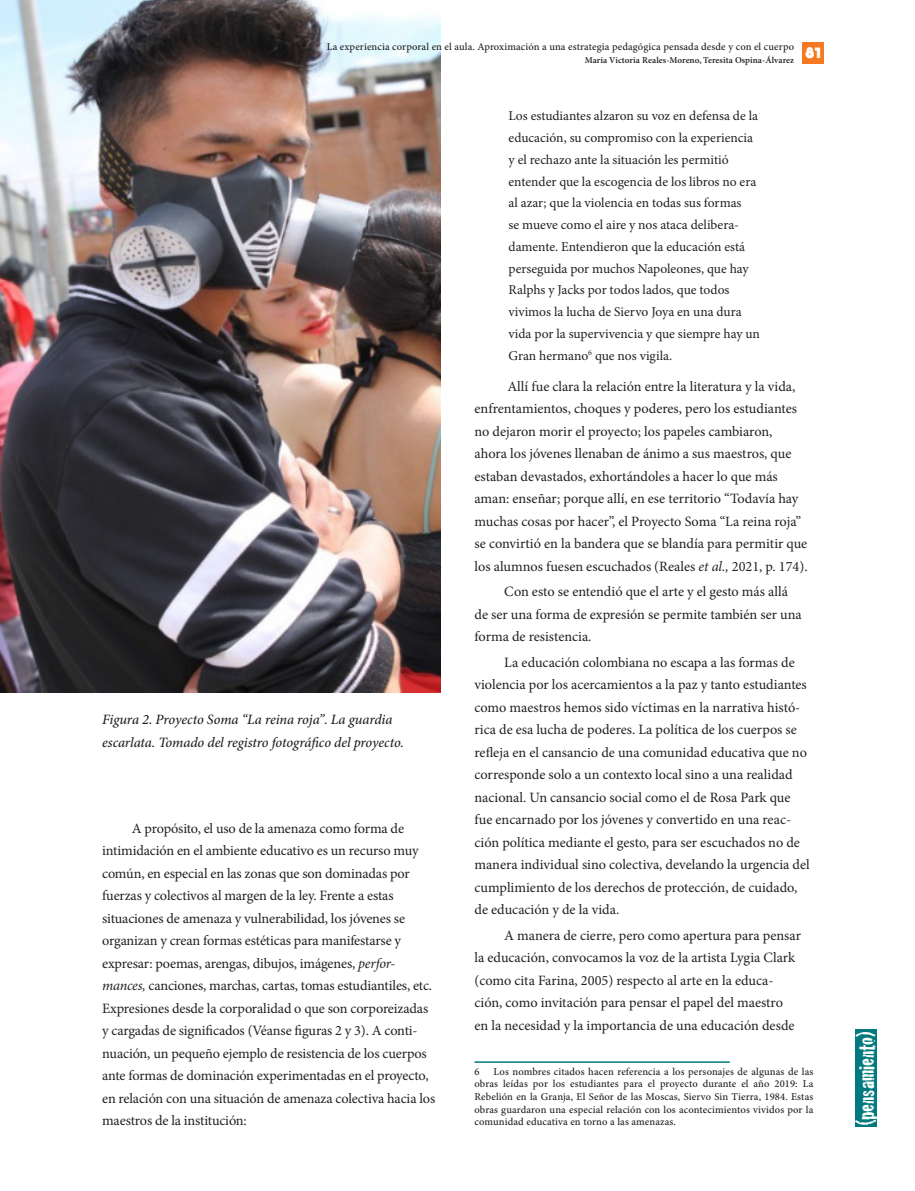
<style>
.page{position:relative;width:915px;height:1191px;background:#fff}
.page>*{position:absolute;margin:0;border:0;box-sizing:border-box;transform-origin:0 0}
.t1{font:22.5px "Cracked";color:#fff}
.t2{font:800 15px "DOCK11";color:#fff}
.texto_corrido{font:14.25px/22.5px "Minion Pro";letter-spacing:-.005em;color:#231f20}
.tit_grafi{font:italic 500 14.25px/22.5px "Minion Pro";letter-spacing:-.01em;color:#231f20}
.cita_indent{font:13.5px/21.8px "Minion Pro";color:#231f20}
.pie_de_pagina_1{font:500 10.5px/12.6px "Minion Pro";letter-spacing:.01em;color:#231f20;text-align:justify}
.t3{font:600 9px "Minion Pro";letter-spacing:.005em;color:#231f20}
.s1{font-style:italic}
</style>
<div class="page">
<img style="left:0;top:0;width:440px;height:692px">
<hr style="left:474px;top:1061px;width:255px;height:1px;background:#007a7f">
<div style="left:855px;top:1029px;width:21px;height:98px;background:#007a7f"></div>
<div style="left:802px;top:42px;width:21px;height:21px;background:#f47921"></div>
<p class="pie_de_pagina_1" style="left:326px;top:41px;width:469px">La experiencia corporal en el aula. Aproximación a una estrategia pedagógica pensada desde y con el cuerpo</p>
<p class="t2" style="left:805px;top:46px;width:16px">81</p>
<p class="t3" style="left:584px;top:55px;width:211px">María Victoria Reales-Moreno, Teresita Ospina-Álvarez</p>
<p class="tit_grafi" style="left:102px;top:708px;width:303px">Figura 2. Proyecto Soma “La reina roja”. La guardia escarlata. Tomado del registro fotográfico del proyecto.</p>
<p class="texto_corrido" style="left:102px;top:817px;width:334px;text-indent:30px">A propósito, el uso de la amenaza como forma de intimidación en el ambiente educativo es un recurso muy común, en especial en las zonas que son dominadas por fuerzas y colectivos al margen de la ley. Frente a estas situaciones de amenaza y vulnerabilidad, los jóvenes se organizan y crean formas estéticas para manifestarse y expresar: poemas, arengas, dibujos, imágenes, <span class="s1">perfor&shy;mances,</span> canciones, marchas, cartas, tomas estudiantiles, etc.<br>Expresiones desde la corporalidad o que son corporeizadas y cargadas de significados (Véanse figuras 2 y 3). A conti&shy;nuación, un pequeño ejemplo de resistencia de los cuerpos ante formas de dominación experimentadas en el proyecto, en relación con una situación de amenaza colectiva hacia los maestros de la institución:</p>
<p class="cita_indent" style="left:508px;top:105px;width:253px">Los estudiantes alzaron su voz en defensa de la educación, su compromiso con la experiencia y el rechazo ante la situación les permitió entender que la escogencia de los libros no era al azar; que la violencia en todas sus formas<br>se mueve como el aire y nos ataca delibera&shy;damente. Entendieron que la educación está perseguida por muchos Napoleones, que hay Ralphs y Jacks por todos lados, que todos vivimos la lucha de Siervo Joya en una dura vida por la supervivencia y que siempre hay un Gran hermano<sup>6</sup> que nos vigila.</p>
<p class="texto_corrido" style="left:474px;top:375px;width:334px;text-indent:33px">Allí fue clara la relación entre la literatura y la vida, enfrentamientos, choques y poderes, pero los estudiantes no dejaron morir el proyecto; los papeles cambiaron, ahora los jóvenes llenaban de ánimo a sus maestros, que estaban devastados, exhortándoles a hacer lo que más aman: enseñar; porque allí, en ese territorio “Todavía hay muchas cosas por hacer”, el Proyecto Soma “La reina roja” se convirtió en la bandera que se blandía para permitir que los alumnos fuesen escuchados (Reales <span class="s1">et al.,</span> 2021, p. 174).</p>
<p class="texto_corrido" style="left:474px;top:580px;width:328px;text-indent:30px">Con esto se entendió que el arte y el gesto más allá de ser una forma de expresión se permite también ser una forma de resistencia.</p>
<p class="texto_corrido" style="left:474px;top:651px;width:336px;text-indent:30px">La educación colombiana no escapa a las formas de violencia por los acercamientos a la paz y tanto estudiantes como maestros hemos sido víctimas en la narrativa histó&shy;rica de esa lucha de poderes. La política de los cuerpos se refleja en el cansancio de una comunidad educativa que no corresponde solo a un contexto local sino a una realidad nacional. Un cansancio social como el de Rosa Park que fue encarnado por los jóvenes y convertido en una reac&shy;ción política mediante el gesto, para ser escuchados no de manera individual sino colectiva, develando la urgencia del cumplimiento de los derechos de protección, de cuidado, de educación y de la vida.</p>
<p class="texto_corrido" style="left:474px;top:924px;width:328px;text-indent:30px">A manera de cierre, pero como apertura para pensar la educación, convocamos la voz de la artista Lygia Clark (como cita Farina, 2005) respecto al arte en la educa&shy;ción, como invitación para pensar el papel del maestro<br>en la necesidad y la importancia de una educación desde</p>
<p class="pie_de_pagina_1" style="left:474px;top:1065px;width:7px">6</p>
<p class="pie_de_pagina_1" style="left:474px;top:1065px;width:340px;text-indent:19px">Los nombres citados hacen referencia a los personajes de algunas de las obras leídas por los estudiantes para el proyecto durante el año 2019: La Rebelión en la Granja, El Señor de las Moscas, Siervo Sin Tierra, 1984. Estas obras guardaron una especial relación con los acontecimientos vividos por la comunidad educativa en torno a las amenazas.</p>
<h1 class="t1" style="left:849px;top:1125px;width:95px;rotate:-90deg">(pensamiento)</h1>
</div>
